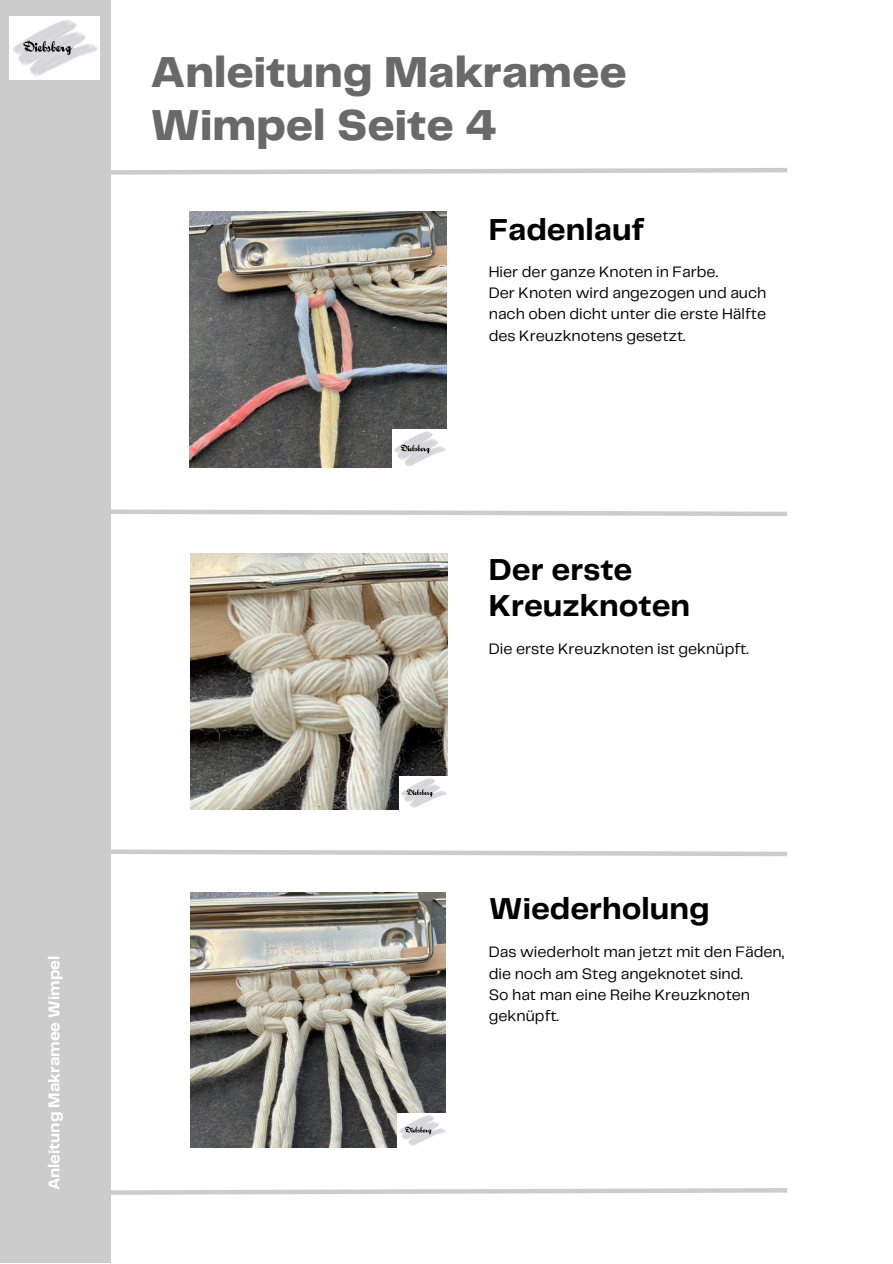
<style>
.page{position:relative;width:893px;height:1264px;background:#fff}
.page>*{position:absolute;margin:0;border:0;box-sizing:border-box;transform-origin:0 0}
.t1{font:800 45px "Telegraf";color:#696969}
.t2{font:700 31.5px/36px "Telegraf";color:#000}
.t3{font:700 16.2px "Telegraf";color:#fff}
.t4{font:15.75px/21.3px "Telegraf";color:#000}
</style>
<div class="page">
<div style="left:0;top:0;width:110px;height:1262px;background:#cccccd"></div>
<svg style="left:110px;top:1185px;width:677px;height:11px"></svg>
<svg style="left:110px;top:507px;width:678px;height:11px"></svg>
<svg style="left:110px;top:847px;width:677px;height:11px"></svg>
<svg style="left:110px;top:166px;width:677px;height:11px"></svg>
<img style="left:190px;top:211px;width:256px;height:256px">
<img style="left:392px;top:430px;width:54px;height:37px">
<img style="left:10px;top:17px;width:90px;height:63px">
<img style="left:191px;top:553px;width:256px;height:256px">
<img style="left:399px;top:776px;width:48px;height:33px">
<img style="left:191px;top:892px;width:255px;height:255px">
<img style="left:397px;top:1113px;width:49px;height:34px">
<p class="t1" style="left:150px;top:53px;width:478px">Anleitung Makramee</p>
<p class="t1" style="left:150px;top:106px;width:348px">Wimpel Seite 4</p>
<p class="t2" style="left:488px;top:213px;width:157px">Fadenlauf</p>
<p class="t4" style="left:488px;top:261px;width:231px">Hier der ganze Knoten in Farbe.</p>
<p class="t4" style="left:488px;top:283px;width:279px;text-align:justify">Der Knoten wird angezogen und auch nach oben dicht unter die erste Hälfte des Kreuzknotens gesetzt.</p>
<p class="t2" style="left:488px;top:553px;width:203px">Der erste<br>Kreuzknoten</p>
<p class="t4" style="left:488px;top:639px;width:261px">Die erste Kreuzknoten ist geknüpft.</p>
<p class="t3" style="left:47px;top:1190px;width:236px;rotate:-90deg">Anleitung Makramee Wimpel</p>
<p class="t2" style="left:488px;top:891px;width:222px">Wiederholung</p>
<p class="t4" style="left:488px;top:942px;width:297px">Das wiederholt man jetzt mit den Fäden, die noch am Steg angeknotet sind.</p>
<p class="t4" style="left:488px;top:984px;width:263px">So hat man eine Reihe Kreuzknoten geknüpft.</p>
</div>
